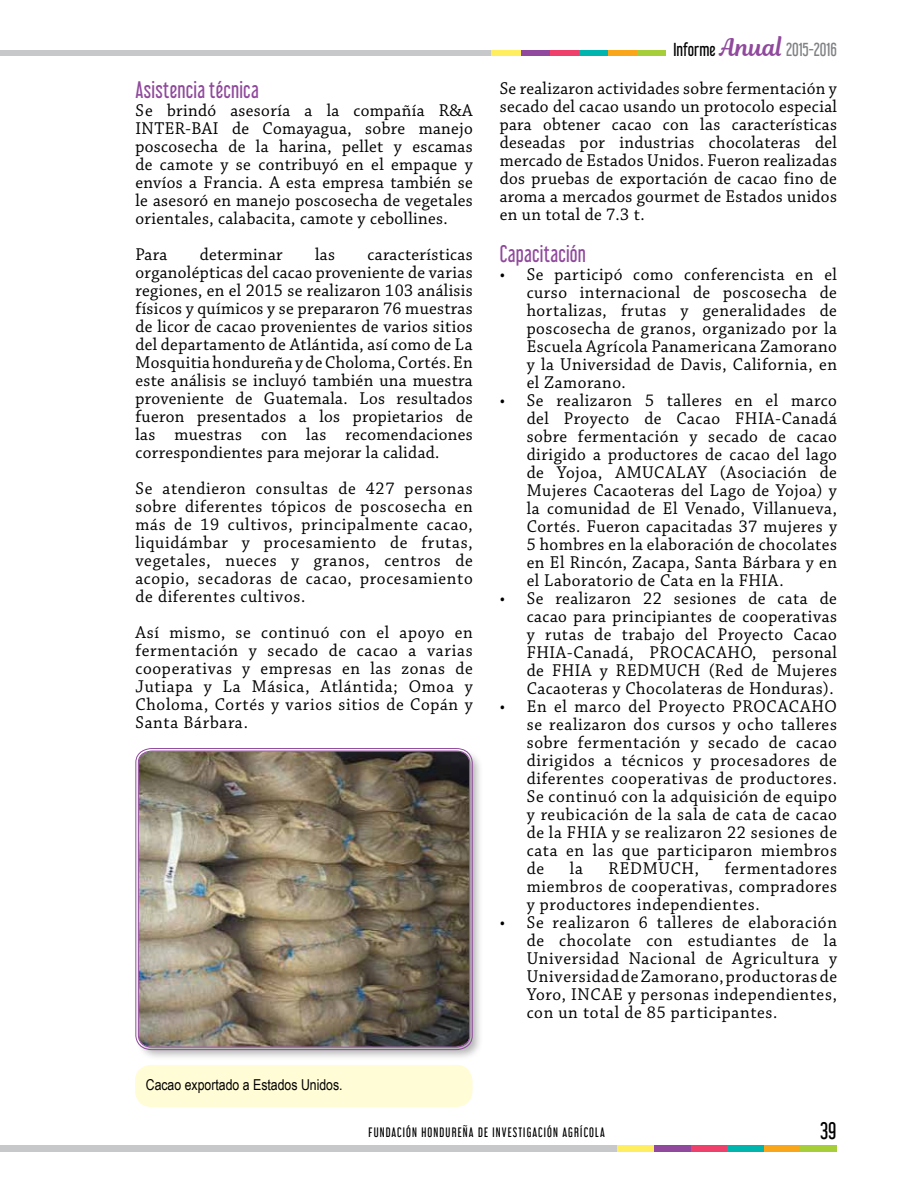
<style>
.page{position:relative;width:918px;height:1188px;background:#fff}
.page>*{position:absolute;margin:0;border:0;box-sizing:border-box;transform-origin:0 0}
.t1{font:21px "Libel Suit Rg";letter-spacing:.01em;color:#90499c;scale:.96 1}
.t2{font:21px "Libel Suit Rg";color:#000}
.t3{font:18px/18px "Chaparral Pro";letter-spacing:.03em;color:#000;text-align:justify;scale:.96 1}
.t4{font:16.5px "Libel Suit Rg";color:#808285}
.t5{font:15px "Arial Narrow";color:#000}
.t6{font:12px "Libel Suit Rg";letter-spacing:.095em;color:#000}
.s1{color:#000}
.s2{font-family:"Magnolia Script";font-size:24px;color:#90499c}
</style>
<div class="page">
<div style="left:0;top:50px;width:491px;height:6px;background:#c7c8ca"></div>
<div style="left:637px;top:50px;width:29px;height:6px;background:#a6ce39"></div>
<div style="left:608px;top:50px;width:29px;height:6px;background:#faa61a"></div>
<div style="left:579px;top:50px;width:29px;height:6px;background:#00b5ad"></div>
<div style="left:549px;top:50px;width:30px;height:6px;background:#ef3f6b"></div>
<div style="left:520px;top:50px;width:30px;height:6px;background:#90499c"></div>
<div style="left:491px;top:50px;width:29px;height:6px;background:#ffee5f"></div>
<div style="left:0;top:1145px;width:617px;height:6px;background:#c7c8ca"></div>
<div style="left:800px;top:1145px;width:37px;height:6px;background:#a6ce39"></div>
<div style="left:764px;top:1145px;width:36px;height:6px;background:#faa61a"></div>
<div style="left:727px;top:1145px;width:37px;height:6px;background:#00b5ad"></div>
<div style="left:690px;top:1145px;width:37px;height:6px;background:#ef3f6b"></div>
<div style="left:654px;top:1145px;width:37px;height:6px;background:#90499c"></div>
<div style="left:617px;top:1145px;width:37px;height:6px;background:#ffee5f"></div>
<div style="left:134px;top:747px;width:351px;height:316px;background:#000;opacity:.3"></div>
<svg style="left:135px;top:748px;width:338px;height:302px;background:#bda0c2"></svg>
<img style="left:138px;top:751px;width:332px;height:297px">
<div style="left:135px;top:1065px;width:337px;height:42px;background:#fffcd6;border-radius:16px"></div>
<p class="t1" style="left:135px;top:72px;width:130px">Asistencia técnica</p>
<p class="t3" style="left:135px;top:102px;width:353px">Se brindó asesoría a la compañía R&amp;A INTER-BAI de Comayagua, sobre manejo poscosecha de la harina, pellet y escamas de camote y se contribuyó en el empaque y envíos a Francia. A esta empresa también se le asesoró en manejo poscosecha de vegetales orientales, calabacita, camote y cebollines.</p>
<p class="t3" style="left:135px;top:246px;width:35px">Para</p>
<p class="t3" style="left:200px;top:246px;width:88px">determinar</p>
<p class="t3" style="left:315px;top:246px;width:22px">las</p>
<p class="t3" style="left:135px;top:246px;width:353px;text-indent:232px">características organolépticas del cacao proveniente de varias regiones, en el 2015 se realizaron 103 análisis físicos y químicos y se prepararon 76 muestras de licor de cacao provenientes de varios sitios del departamento de Atlántida, así como de La Mosquitia hondureña y de Choloma, Cortés. En este análisis se incluyó también una muestra proveniente de Guatemala. Los resultados fueron presentados a los propietarios de las muestras con las recomendaciones correspondientes para mejorar la calidad.</p>
<p class="t3" style="left:135px;top:480px;width:353px">Se atendieron consultas de 427 personas sobre diferentes tópicos de poscosecha en más de 19 cultivos, principalmente cacao, liquidámbar y procesamiento de frutas, vegetales, nueces y granos, centros de acopio, secadoras de cacao, procesamiento de diferentes cultivos.</p>
<p class="t3" style="left:135px;top:624px;width:353px">Así mismo, se continuó con el apoyo en fermentación y secado de cacao a varias cooperativas y empresas en las zonas de Jutiapa y La Másica, Atlántida; Omoa y Choloma, Cortés y varios sitios de Copán y Santa Bárbara.</p>
<p class="t5" style="left:146px;top:1073px;width:198px">Cacao exportado a Estados Unidos.</p>
<p class="t4" style="left:674px;top:36px;width:165px"><span class="s1">Informe</span> <span class="s2">Anual</span> 2015-2016</p>
<p class="t3" style="left:500px;top:80px;width:353px">Se realizaron actividades sobre fermentación y secado del cacao usando un protocolo especial para obtener cacao con las características deseadas por industrias chocolateras del mercado de Estados Unidos. Fueron realizadas dos pruebas de exportación de cacao fino de aroma a mercados gourmet de Estados unidos en un total de 7.3 t.</p>
<p class="t1" style="left:500px;top:237px;width:91px">Capacitación</p>
<p class="t3" style="left:527px;top:266px;width:325px;text-indent:-27px">• Se participó como conferencista en el curso internacional de poscosecha de hortalizas, frutas y generalidades de poscosecha de granos, organizado por la Escuela Agrícola Panamericana Zamorano y la Universidad de Davis, California, en el Zamorano.</p>
<p class="t3" style="left:527px;top:392px;width:325px;text-indent:-27px">• Se realizaron 5 talleres en el marco del Proyecto de Cacao FHIA-Canadá sobre fermentación y secado de cacao dirigido a productores de cacao del lago de Yojoa, AMUCALAY (Asociación de Mujeres Cacaoteras del Lago de Yojoa) y la comunidad de El Venado, Villanueva, Cortés. Fueron capacitadas 37 mujeres y 5 hombres en la elaboración de chocolates en El Rincón, Zacapa, Santa Bárbara y en el Laboratorio de Cata en la FHIA.</p>
<p class="t3" style="left:527px;top:590px;width:325px;text-indent:-27px">• Se realizaron 22 sesiones de cata de cacao para principiantes de cooperativas y rutas de trabajo del Proyecto Cacao FHIA-Canadá, PROCACAHO, personal de FHIA y REDMUCH (Red de Mujeres Cacaoteras y Chocolateras de Honduras).</p>
<p class="t3" style="left:527px;top:698px;width:325px;text-indent:-27px">• En el marco del Proyecto PROCACAHO se realizaron dos cursos y ocho talleres sobre fermentación y secado de cacao dirigidos a técnicos y procesadores de diferentes cooperativas de productores.<br>Se continuó con la adquisición de equipo y reubicación de la sala de cata de cacao de la FHIA y se realizaron 22 sesiones de cata en las que participaron miembros de</p>
<p class="t3" style="left:527px;top:860px;width:325px;text-indent:198px">fermentadores miembros de cooperativas, compradores y productores independientes.</p>
<p class="t3" style="left:527px;top:914px;width:325px;text-indent:-27px">• Se realizaron 6 talleres de elaboración de chocolate con estudiantes de la Universidad Nacional de Agricultura y Universidad de Zamorano, productoras de Yoro, INCAE y personas independientes, con un total de 85 participantes.</p>
<p class="t3" style="left:570px;top:860px;width:15px">la</p>
<p class="t3" style="left:609px;top:860px;width:96px">REDMUCH,</p>
<p class="t6" style="left:368px;top:1123px;width:238px">FUNDACIÓN HONDUREÑA DE INVESTIGACIÓN AGRÍCOLA</p>
<p class="t2" style="left:820px;top:1113px;width:18px">39</p>
</div>
